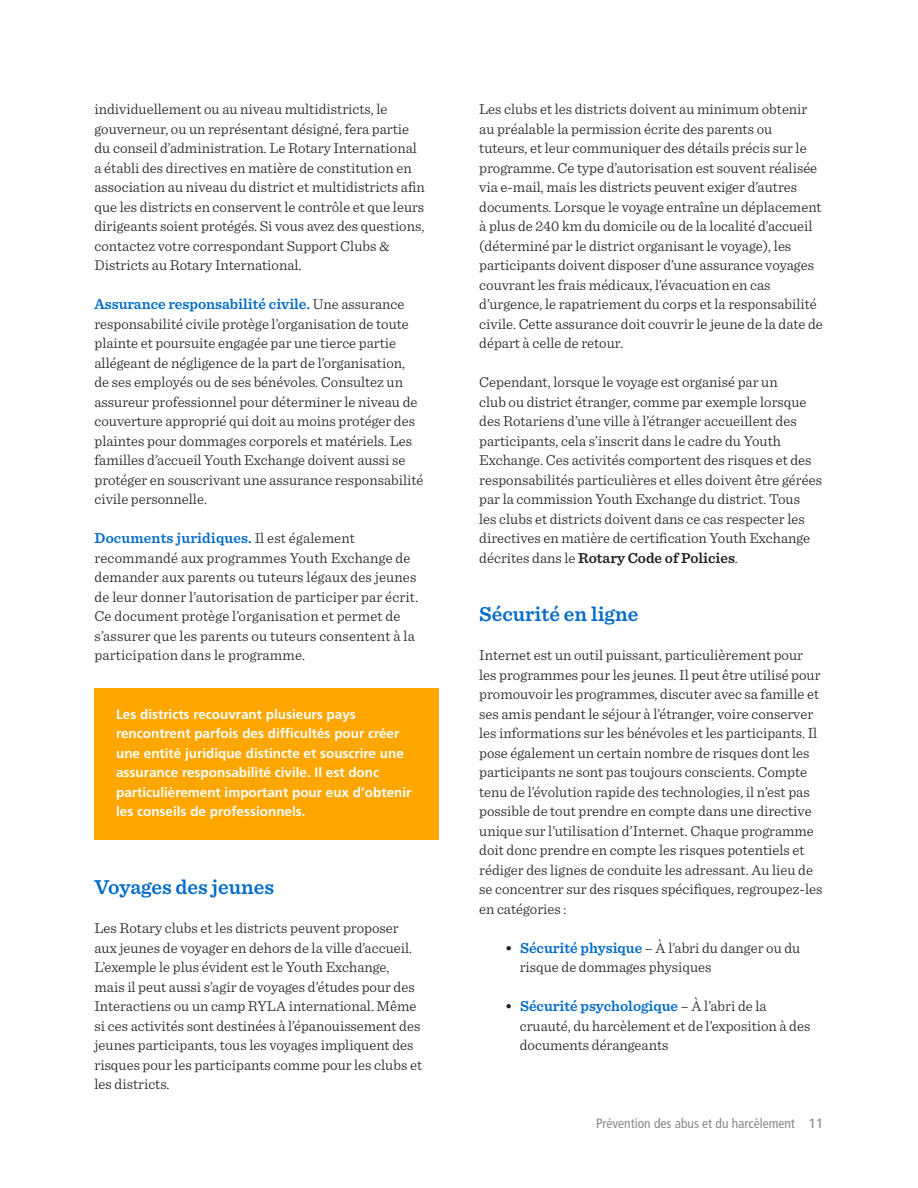
<style>
.page{position:relative;width:918px;height:1188px;background:#fff}
.page>*{position:absolute;margin:0;border:0;box-sizing:border-box;transform-origin:0 0}
.HEAD_B_after_yellow{font:600 21px "Sentinel";color:#006bc8}
.HEAD_B{font:600 21px "Sentinel";color:#006bc8}
.body_text{font:300 15px/19.5px "Sentinel";color:#231f20}
.pullout_yellow_box_t{font:700 13.5px/19.5px "Frutiger LT Std";color:#fff}
.t1{font:condensed 13.5px "Frutiger LT Std";color:#8a8a8e}
.s1{font-weight:600;color:#006bc8}
.s2{font-weight:600}
.s3{font-stretch:normal}
</style>
<div class="page">
<div style="left:94px;top:688px;width:345px;height:152px;background:#ffa700"></div>
<p class="body_text" style="left:94px;top:98px;width:332px">individuellement ou au niveau multidistricts, le gouverneur, ou un représentant désigné, fera partie du conseil d’administration. Le Rotary International a établi des directives en matière de constitution en association au niveau du district et multidistricts afin que les districts en conservent le contrôle et que leurs dirigeants soient protégés. Si vous avez des questions, contactez votre correspondant Support Clubs &amp; Districts au Rotary International.</p>
<p class="body_text" style="left:94px;top:293px;width:331px"><span class="s1">Assurance responsabilité civile.</span> Une assurance responsabilité civile protège l’organisation de toute plainte et poursuite engagée par une tierce partie allégeant de négligence de la part de l’organisation, de ses employés ou de ses bénévoles. Consultez un assureur professionnel pour déterminer le niveau de couverture approprié qui doit au moins protéger des plaintes pour dommages corporels et matériels. Les familles d’accueil Youth Exchange doivent aussi se protéger en souscrivant une assurance responsabilité civile personnelle.</p>
<p class="body_text" style="left:94px;top:527px;width:325px"><span class="s1">Documents juridiques.</span> Il est également recommandé aux programmes Youth Exchange de demander aux parents ou tuteurs légaux des jeunes de leur donner l’autorisation de participer par écrit.<br>Ce document protège l’organisation et permet de s’assurer que les parents ou tuteurs consentent à la participation dans le programme.</p>
<p class="pullout_yellow_box_t" style="left:116px;top:704px;width:297px">Les districts recouvrant plusieurs pays rencontrent parfois des difficultés pour créer une entité juridique distincte et souscrire une assurance responsabilité civile. Il est donc particulièrement important pour eux d’obtenir les conseils de professionnels.</p>
<p class="HEAD_B_after_yellow" style="left:94px;top:871px;width:181px">Voyages des jeunes</p>
<p class="body_text" style="left:94px;top:917px;width:329px">Les Rotary clubs et les districts peuvent proposer aux jeunes de voyager en dehors de la ville d’accueil.<br>L’exemple le plus évident est le Youth Exchange, mais il peut aussi s’agir de voyages d’études pour des Interactiens ou un camp RYLA international. Même si ces activités sont destinées à l’épanouissement des jeunes participants, tous les voyages impliquent des risques pour les participants comme pour les clubs et les districts.</p>
<p class="body_text" style="left:479px;top:98px;width:345px">Les clubs et les districts doivent au minimum obtenir au préalable la permission écrite des parents ou tuteurs, et leur communiquer des détails précis sur le programme. Ce type d’autorisation est souvent réalisée via e-mail, mais les districts peuvent exiger d’autres documents. Lorsque le voyage entraîne un déplacement à plus de 240 km du domicile ou de la localité d’accueil (déterminé par le district organisant le voyage), les participants doivent disposer d’une assurance voyages couvrant les frais médicaux, l’évacuation en cas d’urgence, le rapatriement du corps et la responsabilité civile. Cette assurance doit couvrir le jeune de la date de départ à celle de retour.</p>
<p class="body_text" style="left:479px;top:371px;width:344px">Cependant, lorsque le voyage est organisé par un<br>club ou district étranger, comme par exemple lorsque des Rotariens d’une ville à l’étranger accueillent des participants, cela s’inscrit dans le cadre du Youth Exchange. Ces activités comportent des risques et des responsabilités particulières et elles doivent être gérées par la commission Youth Exchange du district. Tous<br>les clubs et districts doivent dans ce cas respecter les directives en matière de certification Youth Exchange décrites dans le <span class="s2">Rotary Code of Policies</span>.</p>
<p class="HEAD_B" style="left:479px;top:598px;width:161px">Sécurité en ligne</p>
<p class="body_text" style="left:479px;top:644px;width:345px">Internet est un outil puissant, particulièrement pour les programmes pour les jeunes. Il peut être utilisé pour promouvoir les programmes, discuter avec sa famille et ses amis pendant le séjour à l’étranger, voire conserver les informations sur les bénévoles et les participants. Il pose également un certain nombre de risques dont les participants ne sont pas toujours conscients. Compte tenu de l’évolution rapide des technologies, il n’est pas possible de tout prendre en compte dans une directive unique sur l’utilisation d’Internet. Chaque programme doit donc prendre en compte les risques potentiels et rédiger des lignes de conduite les adressant. Au lieu de se concentrer sur des risques spécifiques, regroupez-les en catégories :</p>
<p class="body_text" style="left:520px;top:937px;width:282px;text-indent:-15px"><span class="s2">•</span> <span class="s1">Sécurité physique</span> – À l’abri du danger ou du risque de dommages physiques</p>
<p class="body_text" style="left:520px;top:995px;width:292px;text-indent:-15px"><span class="s2">•</span> <span class="s1">Sécurité psychologique</span> – À l’abri de la cruauté, du harcèlement et de l’exposition à des documents dérangeants</p>
<p class="t1" style="left:596px;top:1115px;width:229px">Prévention des abus et du harcèlement <span class="s3">11</span></p>
</div>
